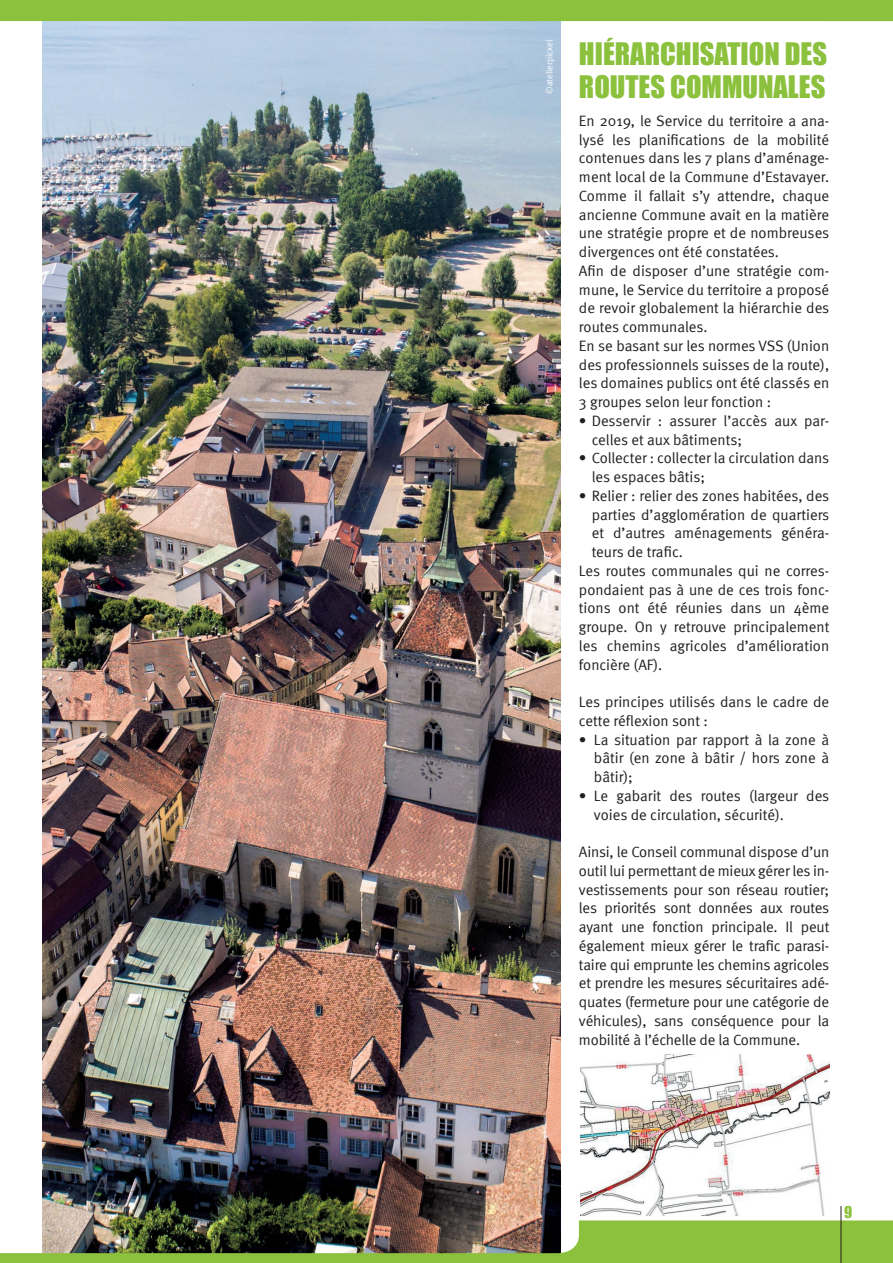
<style>
.page{position:relative;width:893px;height:1263px;background:#fff}
.page>*{position:absolute;margin:0;border:0;box-sizing:border-box;transform-origin:0 0}
.t1{font:28.5px/33px "Impact";color:#8cc13e}
.t2{font:15px/18.8px "Meta Normal";color:#231f20}
.t3{font:15px "Impact";color:#8cc13e}
.t4{font:9px "Meta Normal";color:#fff}
</style>
<div class="page">
<img style="left:43px;top:70px;width:518px;height:1150px">
<img style="left:0;top:1220px;width:893px;height:43px">
<svg style="left:0;top:0;width:893px;height:70px"></svg>
<hr style="left:841px;top:1206px;width:1px;height:57px;background:#231f20">
<img style="left:580px;top:1054px;width:249px;height:161px">
<p class="t4" style="left:544px;top:94px;width:56px;rotate:-90deg">©atelierpicxel</p>
<h1 class="t1" style="left:579px;top:37px;width:250px">HIÉRARCHISATION DES<br>ROUTES COMMUNALES</h1>
<p class="t2" style="left:579px;top:111px;width:252px">En 2019, le Service du territoire a ana&shy;lysé les planifications de la mobilité contenues dans les 7 plans d’aménage&shy;ment local de la Commune d’Estavayer.<br>Comme il fallait s’y attendre, chaque ancienne Commune avait en la matière une stratégie propre et de nombreuses divergences ont été constatées.<br>Afin de disposer d’une stratégie com&shy;mune, le Service du territoire a proposé de revoir globalement la hiérarchie des routes communales.<br>En se basant sur les normes VSS (Union des professionnels suisses de la route), les domaines publics ont été classés en 3 groupes selon leur fonction :</p>
<p class="t2" style="left:592px;top:411px;width:239px;text-indent:-13px">• Desservir : assurer l’accès aux par&shy;celles et aux bâtiments;</p>
<p class="t2" style="left:592px;top:449px;width:239px;text-indent:-13px">• Collecter : collecter la circulation dans les espaces bâtis;</p>
<p class="t2" style="left:579px;top:486px;width:252px">• Relier : relier des zones habitées, des</p>
<p class="t2" style="left:592px;top:505px;width:239px">parties d’agglomération de quartiers</p>
<p class="t2" style="left:592px;top:524px;width:239px">et d’autres aménagements généra-</p>
<p class="t2" style="left:592px;top:542px;width:93px">teurs de trafic.</p>
<p class="t2" style="left:579px;top:561px;width:252px">Les routes communales qui ne corres-</p>
<p class="t2" style="left:579px;top:580px;width:252px">pondaient pas à une de ces trois fonc-</p>
<p class="t2" style="left:579px;top:599px;width:252px">tions ont été réunies dans un 4ème</p>
<p class="t2" style="left:579px;top:617px;width:252px">groupe. On y retrouve principalement</p>
<p class="t2" style="left:579px;top:636px;width:252px">les chemins agricoles d’amélioration</p>
<p class="t2" style="left:579px;top:655px;width:85px">foncière (AF).</p>
<p class="t2" style="left:579px;top:692px;width:252px">Les principes utilisés dans le cadre de cette réflexion sont :</p>
<p class="t2" style="left:594px;top:730px;width:237px;text-align:justify;text-indent:-15px">• La situation par rapport à la zone à bâtir (en zone à bâtir / hors zone à bâtir);</p>
<p class="t2" style="left:594px;top:786px;width:237px;text-indent:-15px">• Le gabarit des routes (largeur des voies de circulation, sécurité).</p>
<p class="t2" style="left:579px;top:842px;width:252px;text-align:justify">Ainsi, le Conseil communal dispose d’un outil lui permettant de mieux gérer les in&shy;vestissements pour son réseau routier; les priorités sont données aux routes ayant une fonction principale. Il peut également mieux gérer le trafic parasi&shy;taire qui emprunte les chemins agricoles et prendre les mesures sécuritaires adé&shy;quates (fermeture pour une catégorie de véhicules), sans conséquence pour la mobilité à l’échelle de la Commune.</p>
<p class="t3" style="left:844px;top:1200px;width:10px">9</p>
</div>
